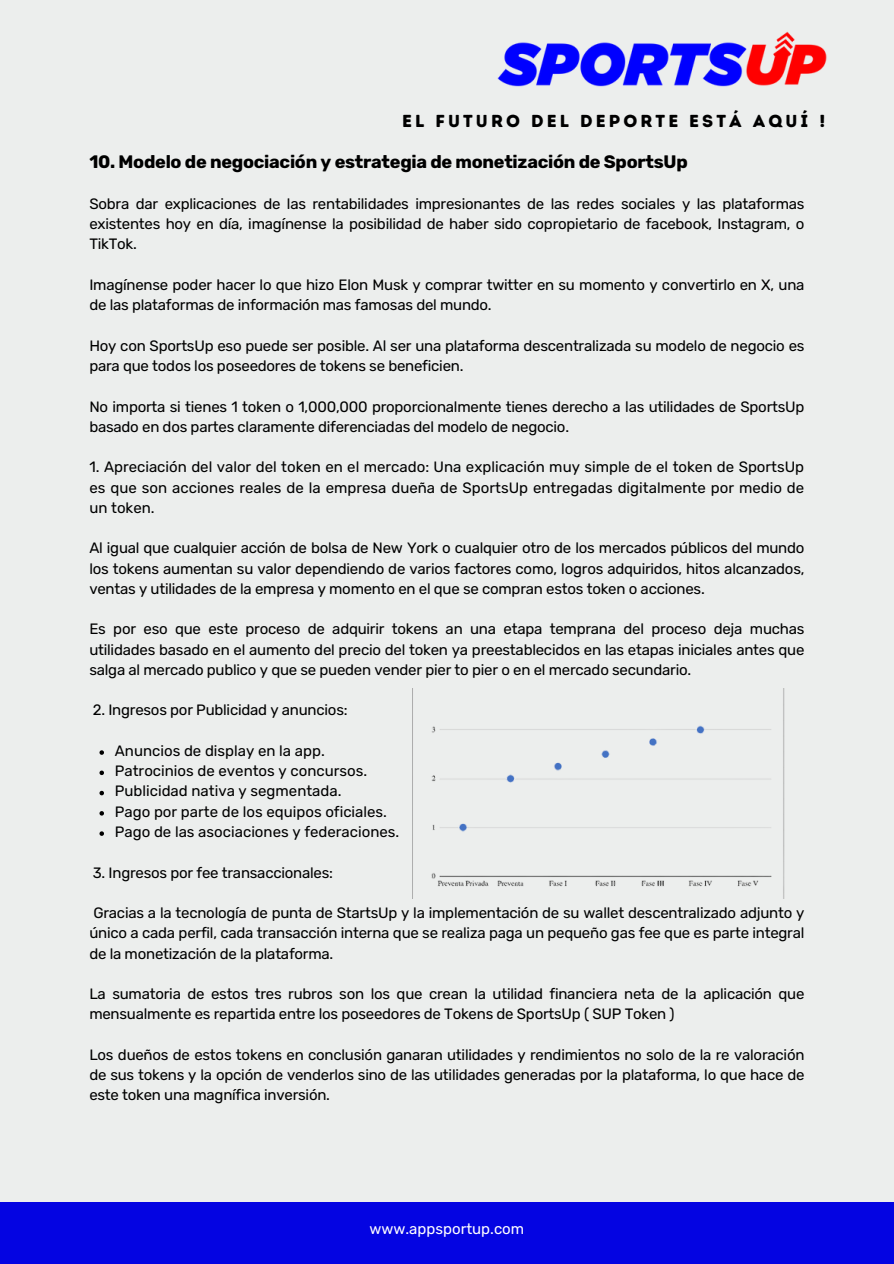
<style>
.page{position:relative;width:894px;height:1264px;background:#fff}
.page>*{position:absolute;margin:0;border:0;box-sizing:border-box;transform-origin:0 0}
.t1{font:700 18px "Rubik";letter-spacing:-.015em;color:#000}
.t2{font:17.4px "Intro Rust Base";letter-spacing:.18em;color:#000}
.t3{font:15px/20.2px "Rubik";letter-spacing:-.015em;color:#000;text-align:justify}
.t4{font:15px "Rubik";color:#fff}
</style>
<div class="page">
<div style="left:0;top:0;width:893px;height:1263px;background:#eceeed"></div>
<div style="left:0;top:1201px;width:893px;height:62px;background:#0404e2"></div>
<svg style="left:99px;top:750px;width:5px;height:4px"></svg>
<svg style="left:99px;top:770px;width:5px;height:5px"></svg>
<svg style="left:99px;top:790px;width:5px;height:5px"></svg>
<svg style="left:99px;top:811px;width:5px;height:4px"></svg>
<svg style="left:99px;top:831px;width:5px;height:4px"></svg>
<img style="left:497px;top:31px;width:330px;height:56px">
<img style="left:431px;top:688px;width:353px;height:210px">
<p class="t2" style="left:402px;top:110px;width:424px">EL FUTURO DEL DEPORTE ESTÁ AQUÍ !</p>
<p class="t1" style="left:89px;top:151px;width:599px">10. Modelo de negociación y estrategia de monetización de SportsUp</p>
<h1 class="t3" style="left:89px;top:194px;width:716px">Sobra dar explicaciones de las rentabilidades impresionantes de las redes sociales y las plataformas existentes hoy en día, imagínense la posibilidad de haber sido copropietario de facebook, Instagram, o TikTok.</h1>
<h2 class="t3" style="left:89px;top:275px;width:716px">Imagínense poder hacer lo que hizo Elon Musk y comprar twitter en su momento y convertirlo en X, una de las plataformas de información mas famosas del mundo.</h2>
<p class="t3" style="left:89px;top:335px;width:716px">Hoy con SportsUp eso puede ser posible. Al ser una plataforma descentralizada su modelo de negocio es para que todos los poseedores de tokens se beneficien.</p>
<p class="t3" style="left:89px;top:396px;width:716px">No importa si tienes 1 token o 1,000,000 proporcionalmente tienes derecho a las utilidades de SportsUp basado en dos partes claramente diferenciadas del modelo de negocio.</p>
<p class="t3" style="left:89px;top:457px;width:716px">1. Apreciación del valor del token en el mercado: Una explicación muy simple de el token de SportsUp es que son acciones reales de la empresa dueña de SportsUp entregadas digitalmente por medio de un token.</p>
<p class="t3" style="left:89px;top:538px;width:716px">Al igual que cualquier acción de bolsa de New York o cualquier otro de los mercados públicos del mundo los tokens aumentan su valor dependiendo de varios factores como, logros adquiridos, hitos alcanzados, ventas y utilidades de la empresa y momento en el que se compran estos token o acciones.</p>
<p class="t3" style="left:89px;top:619px;width:716px">Es por eso que este proceso de adquirir tokens an una etapa temprana del proceso deja muchas utilidades basado en el aumento del precio del token ya preestablecidos en las etapas iniciales antes que salga al mercado publico y que se pueden vender pier to pier o en el mercado secundario.</p>
<p class="t3" style="left:93px;top:700px;width:256px">2. Ingresos por Publicidad y anuncios:</p>
<p class="t3" style="left:115px;top:740px;width:211px">Anuncios de display en la app.</p>
<p class="t3" style="left:115px;top:761px;width:254px">Patrocinios de eventos y concursos.</p>
<p class="t3" style="left:115px;top:781px;width:228px">Publicidad nativa y segmentada.</p>
<p class="t3" style="left:115px;top:801px;width:273px">Pago por parte de los equipos oficiales.</p>
<p class="t3" style="left:115px;top:821px;width:286px">Pago de las asociaciones y federaciones.</p>
<p class="t3" style="left:93px;top:862px;width:242px">3. Ingresos por fee transaccionales:</p>
<p class="t3" style="left:89px;top:902px;width:716px">Gracias a la tecnología de punta de StartsUp y la implementación de su wallet descentralizado adjunto y único a cada perfil, cada transacción interna que se realiza paga un pequeño gas fee que es parte integral de la monetización de la plataforma.</p>
<p class="t3" style="left:89px;top:983px;width:716px">La sumatoria de estos tres rubros son los que crean la utilidad financiera neta de la aplicación que mensualmente es repartida entre los poseedores de Tokens de SportsUp ( SUP Token )</p>
<p class="t3" style="left:89px;top:1044px;width:716px">Los dueños de estos tokens en conclusión ganaran utilidades y rendimientos no solo de la re valoración de sus tokens y la opción de venderlos sino de las utilidades generadas por la plataforma, lo que hace de este token una magnífica inversión.</p>
<p class="t4" style="left:369px;top:1220px;width:156px">www.appsportup.com</p>
</div>
